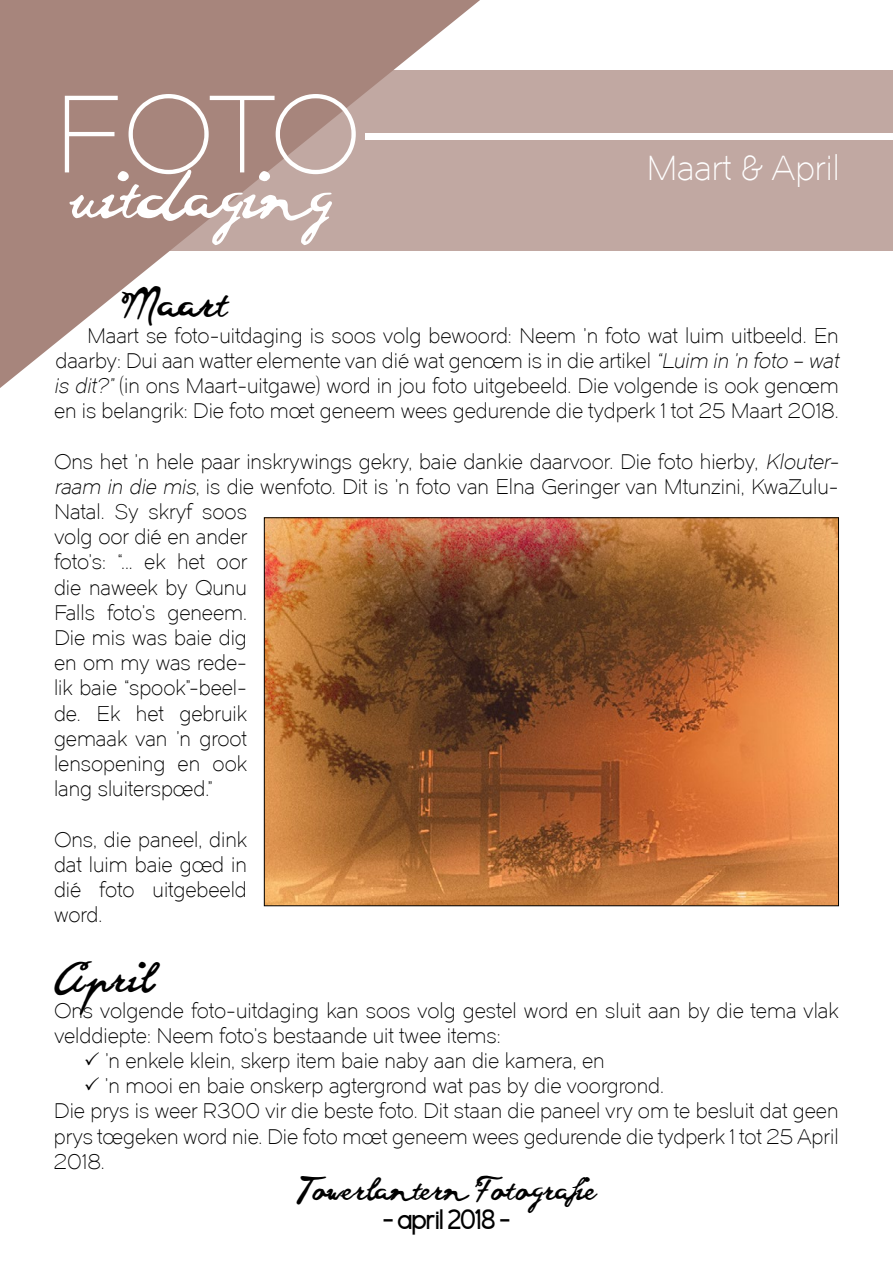
<style>
.page{position:relative;width:893px;height:1263px;background:#fff}
.page>*{position:absolute;margin:0;border:0;box-sizing:border-box;transform-origin:0 0}
.t1{font:108px "Dual 300";color:#fff}
.t2{font:58.5px "goodvibesregular";color:#fff}
.t3{font:37.5px "goodvibesregular";color:#000}
.t4{font:34.5px "Dual 300";color:#fff}
.t5{font:30px "Morningtype";color:#000}
.t6{font:28.5px "goodvibesregular";color:#000}
.t7{font:21px/25.2px "Dual 300";color:#000}
.s1{font-style:italic}
</style>
<div class="page">
<div style="left:0;top:70px;width:893px;height:181px;background:#c1a8a2"></div>
<svg style="left:0;top:0;width:480px;height:388px;fill:#a7857c"></svg>
<div style="left:366px;top:133px;width:527px;height:6px;background:#fff"></div>
<img style="left:266px;top:519px;width:571px;height:385px">
<h1 class="t1" style="left:54px;top:71px;width:309px">FOTO</h1>
<h2 class="t2" style="left:70px;top:164px;width:264px">uitdaging</h2>
<h3 class="t4" style="left:646px;top:148px;width:195px">Maart &amp; April</h3>
<h3 class="t3" style="left:122px;top:282px;width:108px">Maart</h3>
<p class="t7" style="left:54px;top:323px;width:790px;text-indent:33px">Maart se foto-uitdaging is soos volg bewoord: Neem ’n foto wat luim uitbeeld. En daarby: Dui aan watter elemente van dié wat genoem is in die artikel <span class="s1">“Luim in ’n foto – wat is dit?”</span> (in ons Maart-uitgawe) word in jou foto uitgebeeld. Die volgende is ook genoem en is belangrik: Die foto moet geneem wees gedurende die tydperk 1 tot 25 Maart 2018.</p>
<p class="t7" style="left:54px;top:449px;width:790px">Ons het ’n hele paar inskrywings gekry, baie dankie daarvoor. Die foto hierby, <span class="s1">Klouter&shy;raam in die mis</span>, is die wenfoto. Dit is ’n foto van Elna Geringer van Mtunzini, KwaZulu-<br>Natal. Sy skryf soos<br>volg oor dié en ander<br>foto’s: “... ek het oor<br>die naweek by Qunu<br>Falls foto’s geneem.<br>Die mis was baie dig<br>en om my was rede-<br>lik baie “spook”-beel-<br>de. Ek het gebruik<br>gemaak van ’n groot<br>lensopening en ook<br>lang sluiterspoed.”</p>
<p class="t7" style="left:54px;top:827px;width:195px;text-align:justify">Ons, die paneel, dink dat luim baie goed in dié foto uitgebeeld word.</p>
<h3 class="t3" style="left:54px;top:957px;width:101px">April</h3>
<p class="t7" style="left:54px;top:998px;width:786px">Ons volgende foto-uitdaging kan soos volg gestel word en sluit aan by die tema vlak velddiepte: Neem foto’s bestaande uit twee items:</p>
<p class="t7" style="left:84px;top:1048px;width:522px">✓ ’n enkele klein, skerp item baie naby aan die kamera, en</p>
<p class="t7" style="left:54px;top:1073px;width:786px;text-indent:30px">✓ ’n mooi en baie onskerp agtergrond wat pas by die voorgrond.<br>Die prys is weer R300 vir die beste foto. Dit staan die paneel vry om te besluit dat geen prys toegeken word nie. Die foto moet geneem wees gedurende die tydperk 1 tot 25 April 2018.</p>
<h3 class="t6" style="left:296px;top:1173px;width:303px">Towerlantern Fotografie</h3>
<h3 class="t5" style="left:383px;top:1201px;width:128px">- april 2018 -</h3>
</div>
